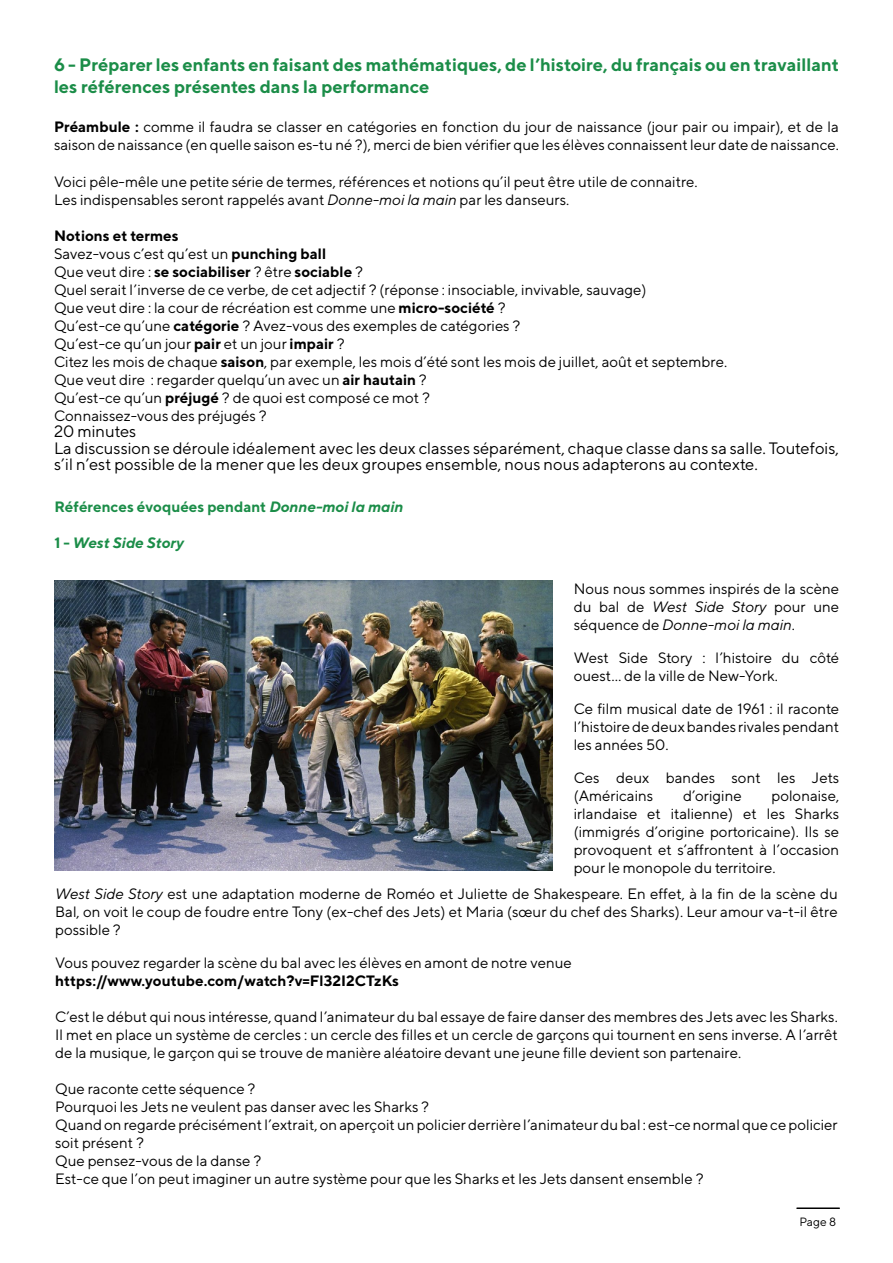
<style>
.page{position:relative;width:893px;height:1263px;background:#fff}
.page>*{position:absolute;margin:0;border:0;box-sizing:border-box;transform-origin:0 0}
.t1{font:700 18px/21.6px "TT Norms";color:#1b8d48}
.t2{font:16.5px/16.5px "TT Norms";color:#000}
.t3{font:15px/18px "TT Norms";color:#000}
.t4{font:700 15px "TT Norms";color:#000}
.t5{font:700 15px "TT Norms";color:#1b8d48}
.t6{font:italic 700 15px "TT Norms";color:#1b8d48}
.t7{font:12px "TT Norms";color:#000}
.s1{font-weight:700}
.s2{font-style:italic}
.s3{font-style:normal}
</style>
<div class="page">
<hr style="left:797px;top:1207px;width:42px;height:2px;background:#000">
<img style="left:54px;top:580px;width:498px;height:290px">
<p class="t1" style="left:54px;top:54px;width:786px">6 - Préparer les enfants en faisant des mathématiques, de l’histoire, du français ou en travaillant les références présentes dans la performance</p>
<p class="t3" style="left:54px;top:118px;width:786px"><span class="s1">Préambule :</span> comme il faudra se classer en catégories en fonction du jour de naissance (jour pair ou impair), et de la saison de naissance (en quelle saison es-tu né ?), merci de bien vérifier que les élèves connaissent leur date de naissance.</p>
<p class="t3" style="left:54px;top:172px;width:645px">Voici pêle-mêle une petite série de termes, références et notions qu’il peut être utile de connaitre.<br>Les indispensables seront rappelés avant <span class="s2">Donne-moi la main</span> par les danseurs.</p>
<p class="t3" style="left:54px;top:226px;width:675px"><span class="s1">Notions et termes<br></span>Savez-vous c’est qu’est un <span class="s1">punching ball<br></span>Que veut dire : <span class="s1">se sociabiliser</span> ? être <span class="s1">sociable</span> ?<br>Quel serait l’inverse de ce verbe, de cet adjectif ? (réponse : insociable, invivable, sauvage)<br>Que veut dire : la cour de récréation est comme une <span class="s1">micro-société</span> ?<br>Qu’est-ce qu’une <span class="s1">catégorie</span> ? Avez-vous des exemples de catégories ?<br>Qu’est-ce qu’un jour <span class="s1">pair</span> et un jour <span class="s1">impair</span> ?<br>Citez les mois de chaque <span class="s1">saison</span>, par exemple, les mois d’été sont les mois de juillet, août et septembre.<br>Que veut dire : regarder quelqu’un avec un <span class="s1">air hautain</span> ?<br>Qu’est-ce qu’un <span class="s1">préjugé</span> ? de quoi est composé ce mot ?<br>Connaissez-vous des préjugés ?</p>
<p class="t2" style="left:54px;top:423px;width:786px">20 minutes<br>La discussion se déroule idéalement avec les deux classes séparément, chaque classe dans sa salle. Toutefois, s’il n’est possible de la mener que les deux groupes ensemble, nous nous adapterons au contexte.</p>
<p class="t5" style="left:54px;top:497px;width:351px">Références évoquées pendant <span class="s2">Donne-moi la main</span></p>
<p class="t6" style="left:54px;top:533px;width:131px"><span class="s3">1 -</span> West Side Story</p>
<p class="t3" style="left:574px;top:580px;width:267px;text-align:justify">Nous nous sommes inspirés de la scène du bal de <span class="s2">West Side Story</span> pour une séquence de <span class="s2">Donne-moi la main</span>.</p>
<p class="t3" style="left:574px;top:649px;width:267px">West Side Story : l’histoire du côté ouest… de la ville de New-York.</p>
<p class="t3" style="left:574px;top:700px;width:267px;text-align:justify">Ce film musical date de 1961 : il raconte l’histoire de deux bandes rivales pendant les années 50.</p>
<p class="t3" style="left:574px;top:769px;width:267px">Ces deux bandes sont les Jets (Américains</p>
<p class="t3" style="left:683px;top:787px;width:60px">d’origine</p>
<p class="t3" style="left:574px;top:787px;width:267px;text-align:justify;text-indent:198px">polonaise, irlandaise et italienne) et les Sharks (immigrés d’origine portoricaine). Ils se provoquent et s’affrontent à l’occasion pour le monopole du territoire.</p>
<p class="t3" style="left:55px;top:884px;width:784px;text-align:justify"><span class="s2">West Side Story</span> est une adaptation moderne de Roméo et Juliette de Shakespeare. En effet, à la fin de la scène du Bal, on voit le coup de foudre entre Tony (ex-chef des Jets) et Maria (sœur du chef des Sharks). Leur amour va-t-il être possible ?</p>
<p class="t3" style="left:55px;top:953px;width:518px">Vous pouvez regarder la scène du bal avec les élèves en amont de notre venue</p>
<p class="t4" style="left:55px;top:971px;width:345px">https://www.youtube.com/watch?v=Fl32I2CTzKs</p>
<p class="t3" style="left:55px;top:1007px;width:784px;text-align:justify">C’est le début qui nous intéresse, quand l’animateur du bal essaye de faire danser des membres des Jets avec les Sharks.<br>Il met en place un système de cercles : un cercle des filles et un cercle de garçons qui tournent en sens inverse. A l’arrêt de la musique, le garçon qui se trouve de manière aléatoire devant une jeune fille devient son partenaire.</p>
<p class="t3" style="left:55px;top:1079px;width:784px">Que raconte cette séquence ?<br>Pourquoi les Jets ne veulent pas danser avec les Sharks ?<br>Quand on regarde précisément l’extrait, on aperçoit un policier derrière l’animateur du bal : est-ce normal que ce policier soit présent ?<br>Que pensez-vous de la danse ?<br>Est-ce que l’on peut imaginer un autre système pour que les Sharks et les Jets dansent ensemble ?</p>
<p class="t7" style="left:799px;top:1215px;width:38px">Page 8</p>
</div>
